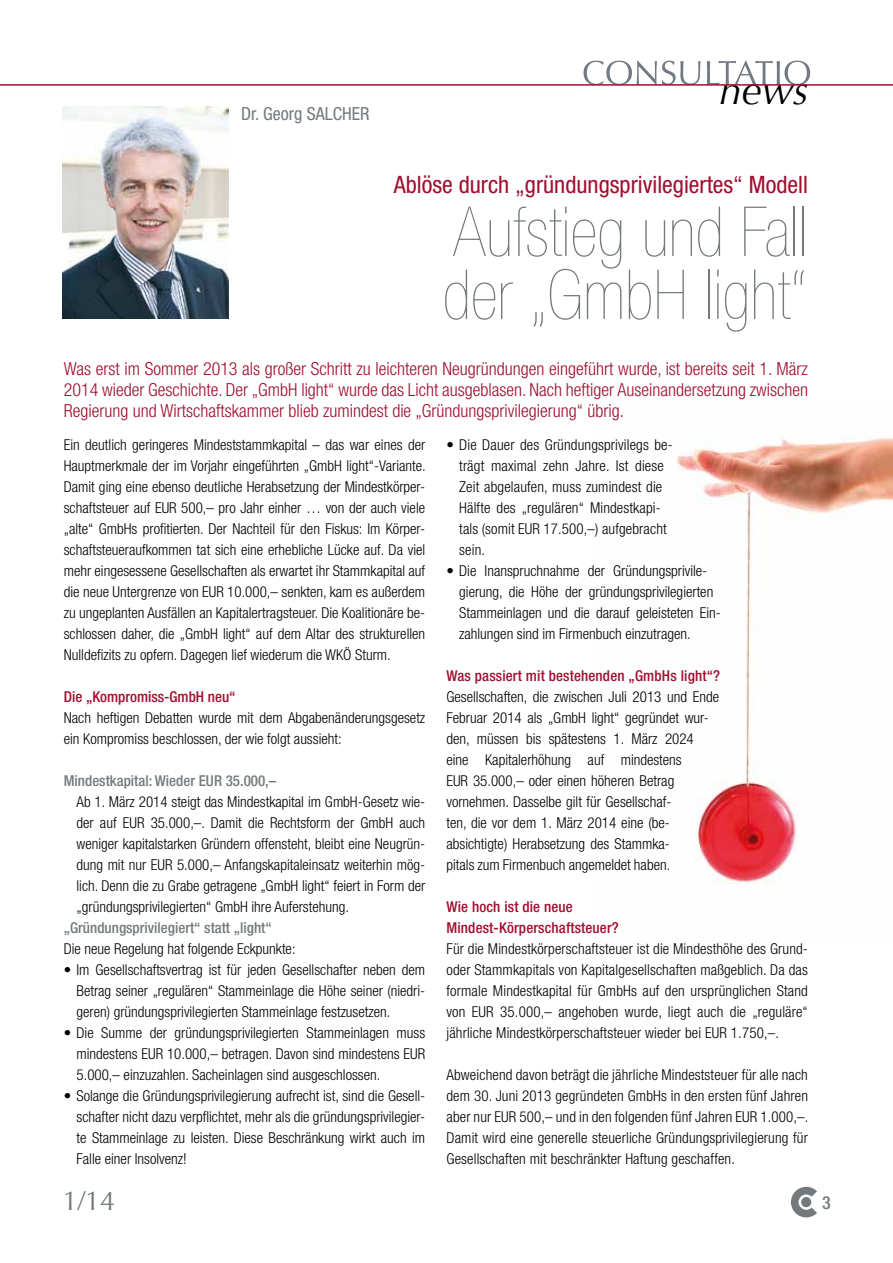
<style>
.page{position:relative;width:893px;height:1263px;background:#fff}
.page>*{position:absolute;margin:0;border:0;box-sizing:border-box;transform-origin:0 0}
.t1{font:900 condensed 69px/63px "Helvetica Neue";color:#73797c}
.t2{font:italic 40.2px "Optima";color:#000}
.t3{font:27px "Optima";color:#73797c}
.t4{font:condensed 24px "Helvetica Neue";color:#a10e2f}
.t5{font:300 condensed 18px/21px "Helvetica Neue";color:#a10e2f;text-align:justify}
.t6{font:condensed 18px "Helvetica Neue";color:#73797c}
.t7{font:500 condensed 18px "Helvetica Neue";color:#73797c}
.t8{font:300 condensed 15px/21px "Helvetica Neue";color:#000;text-align:justify}
.t9{font:500 condensed 15px/21px "Helvetica Neue";letter-spacing:.01em;color:#a10e2f}
.t10{font:500 condensed 15px "Helvetica Neue";color:#73797c}
</style>
<div class="page">
<img style="left:677px;top:436px;width:216px;height:449px">
<svg style="left:791px;top:1187px;width:26px;height:30px"></svg>
<svg style="left:583px;top:61px;width:117px;height:23px"></svg>
<svg style="left:707px;top:61px;width:103px;height:23px"></svg>
<hr style="left:0;top:84px;width:893px;height:2px;background:#a10e2f">
<img style="left:63px;top:106px;width:166px;height:213px">
<p class="t6" style="left:241px;top:104px;width:130px">Dr. Georg SALCHER</p>
<h2 class="t2" style="left:719px;top:67px;width:91px">news</h2>
<h3 class="t4" style="left:394px;top:171px;width:416px">Ablöse durch „gründungsprivilegiertes“ Modell</h3>
<h1 class="t1" style="left:443px;top:200px;width:367px">Aufstieg und Fall der „GmbH light“</h1>
<p class="t5" style="left:64px;top:358px;width:746px">Was erst im Sommer 2013 als großer Schritt zu leichteren Neugründungen eingeführt wurde, ist bereits seit 1. März 2014 wieder Geschichte. Der „GmbH light“ wurde das Licht ausgeblasen. Nach heftiger Auseinandersetzung zwischen Regierung und Wirtschaftskammer blieb zumindest die „Gründungsprivilegierung“ übrig.</p>
<p class="t8" style="left:64px;top:434px;width:363px">Ein deutlich geringeres Mindeststammkapital – das war eines der Hauptmerkmale der im Vorjahr eingeführten „GmbH light“-Variante.<br>Damit ging eine ebenso deutliche Herabsetzung der Mindestkörper&shy;schaftsteuer auf EUR 500,– pro Jahr einher … von der auch viele „alte“ GmbHs profitierten. Der Nachteil für den Fiskus: Im Körper&shy;schaftsteueraufkommen tat sich eine erhebliche Lücke auf. Da viel mehr eingesessene Gesellschaften als erwartet ihr Stammkapital auf die neue Untergrenze von EUR 10.000,– senkten, kam es außerdem zu ungeplanten Ausfällen an Kapitalertragsteuer. Die Koalitionäre be&shy;schlossen daher, die „GmbH light“ auf dem Altar des strukturellen Nulldefizits zu opfern. Dagegen lief wiederum die WKÖ Sturm.</p>
<p class="t9" style="left:64px;top:686px;width:173px">Die „Kompromiss-GmbH neu“</p>
<p class="t8" style="left:64px;top:707px;width:363px">Nach heftigen Debatten wurde mit dem Abgabenänderungsgesetz ein Kompromiss beschlossen, der wie folgt aussieht:</p>
<p class="t10" style="left:64px;top:772px;width:214px">Mindestkapital: Wieder EUR 35.000,–</p>
<p class="t8" style="left:77px;top:791px;width:350px">Ab 1. März 2014 steigt das Mindestkapital im GmbH-Gesetz wie&shy;der auf EUR 35.000,–. Damit die Rechtsform der GmbH auch weniger kapitalstarken Gründern offensteht, bleibt eine Neugrün&shy;dung mit nur EUR 5.000,– Anfangskapitaleinsatz weiterhin mög&shy;lich. Denn die zu Grabe getragene „GmbH light“ feiert in Form der „gründungsprivilegierten“ GmbH ihre Auferstehung.</p>
<p class="t10" style="left:64px;top:919px;width:209px">„Gründungsprivilegiert“ statt „light“</p>
<p class="t8" style="left:64px;top:938px;width:233px">Die neue Regelung hat folgende Eckpunkte:</p>
<p class="t8" style="left:77px;top:959px;width:350px;text-indent:-13px">• Im Gesellschaftsvertrag ist für jeden Gesellschafter neben dem Betrag seiner „regulären“ Stammeinlage die Höhe seiner (niedri&shy;geren) gründungsprivilegierten Stammeinlage festzusetzen.</p>
<p class="t8" style="left:77px;top:1022px;width:350px;text-indent:-13px">• Die Summe der gründungsprivilegierten Stammeinlagen muss mindestens EUR 10.000,– betragen. Davon sind mindestens EUR 5.000,– einzuzahlen. Sacheinlagen sind ausgeschlossen.</p>
<p class="t8" style="left:77px;top:1085px;width:350px;text-indent:-13px">• Solange die Gründungsprivilegierung aufrecht ist, sind die Gesell&shy;schafter nicht dazu verpflichtet, mehr als die gründungsprivilegier&shy;te Stammeinlage zu leisten. Diese Beschränkung wirkt auch im Falle einer Insolvenz!</p>
<p class="t8" style="left:459px;top:434px;width:215px;text-align:left;text-indent:-13px">• Die Dauer des Gründungsprivilegs be&shy;trägt maximal zehn Jahre. Ist diese<br>Zeit abgelaufen, muss zumindest die<br>Hälfte des „regulären“ Mindestkapi&shy;tals (somit EUR 17.500,–) aufgebracht sein.</p>
<p class="t8" style="left:459px;top:560px;width:263px;text-align:left;text-indent:-13px">• Die Inanspruchnahme der Gründungsprivile&shy;gierung, die Höhe der gründungsprivilegierten Stammeinlagen und die darauf geleisteten Ein&shy;zahlungen sind im Firmenbuch einzutragen.</p>
<p class="t9" style="left:446px;top:665px;width:275px">Was passiert mit bestehenden „GmbHs light“?</p>
<p class="t8" style="left:446px;top:686px;width:274px;text-align:left">Gesellschaften, die zwischen Juli 2013 und Ende Februar 2014 als „GmbH light“ gegründet wur&shy;den, müssen bis spätestens 1. März 2024 eine Kapitalerhöhung auf mindestens<br>EUR 35.000,– oder einen höheren Betrag vornehmen. Dasselbe gilt für Gesellschaf-<br>ten, die vor dem 1. März 2014 eine (be&shy;absichtigte) Herabsetzung des Stammka-<br>pitals zum Firmenbuch angemeldet haben.</p>
<p class="t9" style="left:446px;top:896px;width:174px">Wie hoch ist die neue<br>Mindest-Körperschaftsteuer?</p>
<p class="t8" style="left:446px;top:938px;width:363px">Für die Mindestkörperschaftsteuer ist die Mindesthöhe des Grund&shy;oder Stammkapitals von Kapitalgesellschaften maßgeblich. Da das formale Mindestkapital für GmbHs auf den ursprünglichen Stand von EUR 35.000,– angehoben wurde, liegt auch die „reguläre“ jährliche Mindestkörperschaftsteuer wieder bei EUR 1.750,–.</p>
<p class="t8" style="left:446px;top:1064px;width:364px">Abweichend davon beträgt die jährliche Mindeststeuer für alle nach dem 30. Juni 2013 gegründeten GmbHs in den ersten fünf Jahren aber nur EUR 500,– und in den folgenden fünf Jahren EUR 1.000,–.<br>Damit wird eine generelle steuerliche Gründungsprivilegierung für Gesellschaften mit beschränkter Haftung geschaffen.</p>
<h3 class="t3" style="left:63px;top:1185px;width:54px">1/14</h3>
<p class="t7" style="left:822px;top:1191px;width:10px">3</p>
</div>
